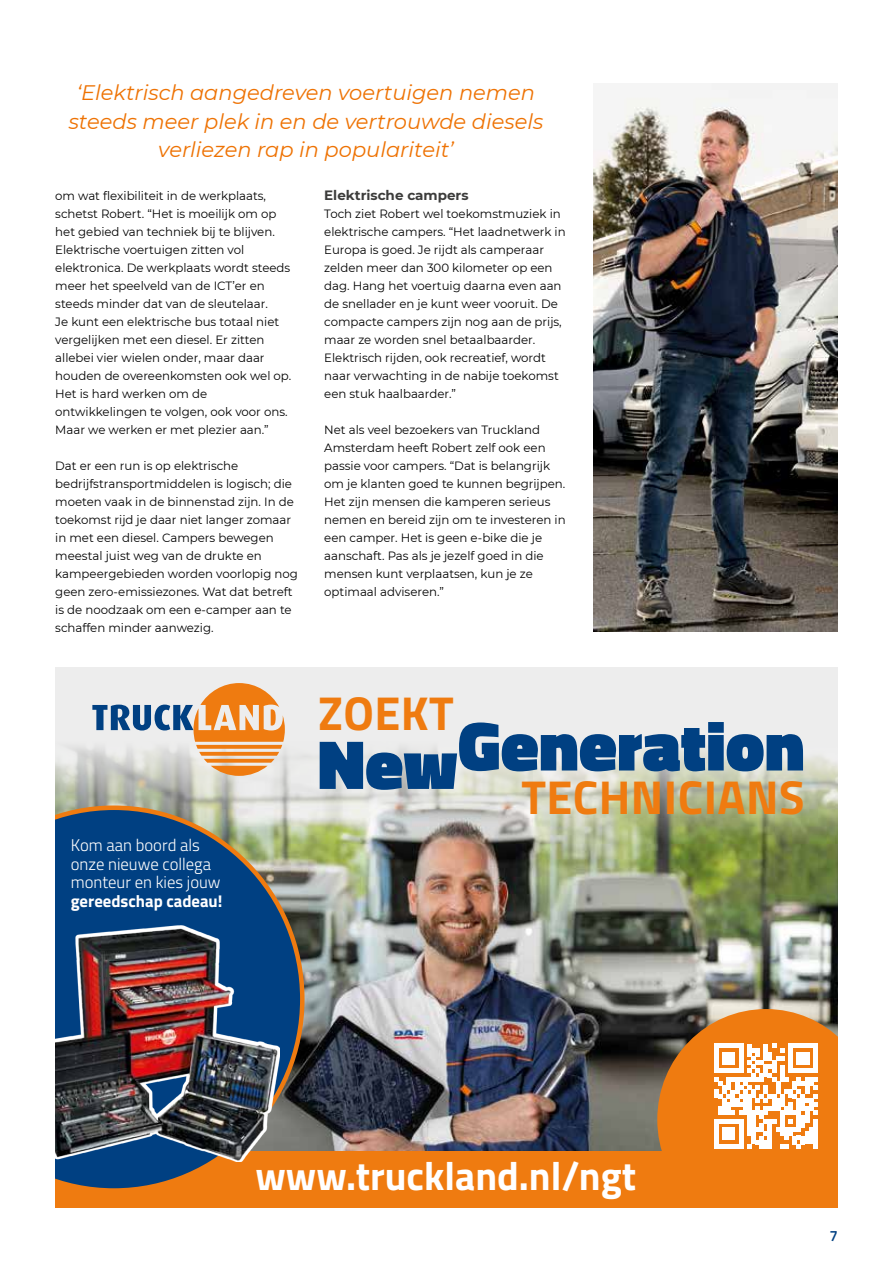
<style>
.page{position:relative;width:893px;height:1263px;background:#fff}
.page>*{position:absolute;margin:0;border:0;box-sizing:border-box;transform-origin:0 0}
.t1{font:900 70.2px "Titillium";color:#004082}
.t2{font:700 47.55px "Titillium";letter-spacing:.01em;color:#ef7b10}
.t3{font:700 40.05px "Titillium";color:#fff}
.t4{font:italic 21px/28.5px "Montserrat";color:#ee7203;text-align:center}
.t5{font:300 16.95px/18.6px "Titillium";color:#fff}
.t6{font:700 16.95px "Titillium";color:#fff}
.t7{font:600 15px "Titillium";color:#004082}
.t8{font:700 13.5px "Montserrat";color:#3c3c3b}
.t9{font:12px/18px "Montserrat";color:#000}
</style>
<div class="page">
<img style="left:593px;top:84px;width:244px;height:547px">
<div style="left:55px;top:668px;width:783px;height:540px;background:#ededed"></div>
<img style="left:55px;top:746px;width:783px;height:405px">
<svg style="left:92px;top:683px;width:193px;height:93px"></svg>
<svg style="left:657px;top:1009px;width:181px;height:142px;background:#e09a59"></svg>
<hr style="left:813px;top:1119px;width:4px;height:29px;background:#fff">
<div style="left:55px;top:1151px;width:783px;height:57px;background:#ef7b10"></div>
<svg style="left:55px;top:805px;width:250px;height:384px;background:#4c6477"></svg>
<img style="left:55px;top:908px;width:242px;height:268px">
<h3 class="t4" style="left:69px;top:78px;width:476px">‘Elektrisch aangedreven voertuigen nemen steeds meer plek in en de vertrouwde diesels verliezen rap in populariteit’</h3>
<p class="t9" style="left:55px;top:186px;width:237px">om wat flexibiliteit in de werkplaats, schetst Robert. “Het is moeilijk om op het gebied van techniek bij te blijven.<br>Elektrische voertuigen zitten vol elektronica. De werkplaats wordt steeds meer het speelveld van de ICT’er en steeds minder dat van de sleutelaar.<br>Je kunt een elektrische bus totaal niet vergelijken met een diesel. Er zitten allebei vier wielen onder, maar daar houden de overeenkomsten ook wel op.<br>Het is hard werken om de ontwikkelingen te volgen, ook voor ons.<br>Maar we werken er met plezier aan.”</p>
<p class="t9" style="left:55px;top:456px;width:244px">Dat er een run is op elektrische bedrijfstransportmiddelen is logisch; die moeten vaak in de binnenstad zijn. In de toekomst rijd je daar niet langer zomaar in met een diesel. Campers bewegen meestal juist weg van de drukte en kampeergebieden worden voorlopig nog geen zero-emissiezones. Wat dat betreft is de noodzaak om een e-camper aan te schaffen minder aanwezig.</p>
<p class="t8" style="left:324px;top:185px;width:146px">Elektrische campers</p>
<p class="t9" style="left:324px;top:204px;width:243px">Toch ziet Robert wel toekomstmuziek in elektrische campers. “Het laadnetwerk in Europa is goed. Je rijdt als camperaar zelden meer dan 300 kilometer op een dag. Hang het voertuig daarna even aan de snellader en je kunt weer vooruit. De compacte campers zijn nog aan de prijs, maar ze worden snel betaalbaarder.<br>Elektrisch rijden, ook recreatief, wordt naar verwachting in de nabije toekomst een stuk haalbaarder.”</p>
<p class="t9" style="left:324px;top:420px;width:243px">Net als veel bezoekers van Truckland Amsterdam heeft Robert zelf ook een passie voor campers. “Dat is belangrijk om je klanten goed te kunnen begrijpen.<br>Het zijn mensen die kamperen serieus nemen en bereid zijn om te investeren in een camper. Het is geen e-bike die je aanschaft. Pas als je jezelf goed in die mensen kunt verplaatsen, kun je ze optimaal adviseren.”</p>
<h3 class="t5" style="left:71px;top:835px;width:151px">Kom aan boord als onze nieuwe collega monteur en kies jouw</h3>
<h3 class="t6" style="left:71px;top:888px;width:153px">gereedschap cadeau!</h3>
<h2 class="t2" style="left:318px;top:677px;width:137px">ZOEKT</h2>
<h1 class="t1" style="left:318px;top:695px;width:488px">NewGeneration</h1>
<h2 class="t2" style="left:521px;top:761px;width:285px">TECHNICIANS</h2>
<h3 class="t3" style="left:255px;top:1145px;width:382px">www.truckland.nl/ngt</h3>
<p class="t7" style="left:829px;top:1224px;width:10px">7</p>
</div>
